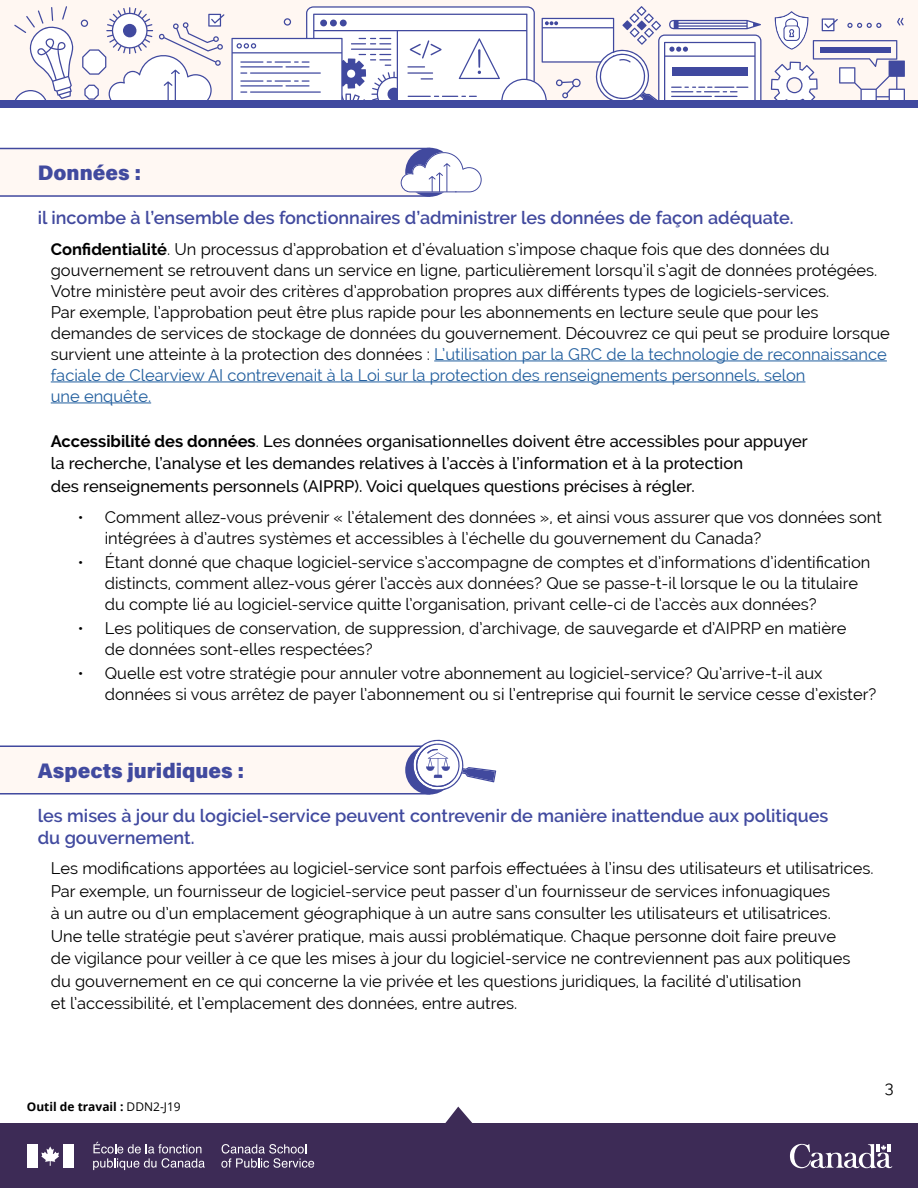
<style>
.page{position:relative;width:918px;height:1188px;background:#fff}
.page>*{position:absolute;margin:0;border:0;box-sizing:border-box;transform-origin:0 0}
.H3_-_Sub-Sub-Title{font:900 21px "Acumin Pro";color:#414a9f}
.H2_-_Sub-title{font:900 21px "Acumin Pro";color:#414a9f}
.Paragraph_Style_2__sub-title_to_H3{font:600 18px/22.5px "Raleway";color:#414a9f}
.Paragraph_Style_2__sub-title_to_H3-2{font:600 18px "Raleway";color:#41499e}
.t1{font:16.5px/21px "Raleway";color:#000}
.t2{font:500 16.5px/22.5px "Raleway";color:#000}
.t3{font:700 12px "Open Sans";color:#000}
.s1{font-weight:700}
.s2{color:#215e9e}
.s3{font-weight:400}
</style>
<div class="page">
<div style="left:0;top:1124px;width:918px;height:64px;background:#3d2b56"></div>
<svg style="left:790px;top:1144px;width:102px;height:24px"></svg>
<svg style="left:221px;top:1144px;width:93px;height:24px"></svg>
<div style="left:27px;top:1144px;width:11px;height:24px;background:#fff"></div>
<svg style="left:41px;top:1146px;width:18px;height:20px"></svg>
<div style="left:63px;top:1144px;width:11px;height:24px;background:#fff"></div>
<svg style="left:93px;top:1142px;width:112px;height:28px"></svg>
<svg style="left:445px;top:1107px;width:28px;height:17px"></svg>
<div style="left:0;top:0;width:918px;height:108px;background:#fff7f2"></div>
<svg style="left:771px;top:11px;width:134px;height:89px"></svg>
<div style="left:820px;top:47px;width:70px;height:6px;background:#40499f"></div>
<svg style="left:14px;top:6px;width:210px;height:94px"></svg>
<svg style="left:231px;top:6px;width:530px;height:94px"></svg>
<div style="left:0;top:100px;width:918px;height:8px;background:#40499f"></div>
<hr style="left:434px;top:361px;width:453px;height:1px;background:#215e9e">
<hr style="left:51px;top:382px;width:754px;height:1px;background:#215e9e">
<hr style="left:51px;top:403px;width:100px;height:1px;background:#215e9e">
<svg style="left:0;top:148px;width:482px;height:49px"></svg>
<svg style="left:0;top:739px;width:496px;height:56px"></svg>
<p class="H2_-_Sub-title" style="left:38px;top:158px;width:105px">Données :</p>
<p class="Paragraph_Style_2__sub-title_to_H3-2" style="left:38px;top:208px;width:757px">il incombe à l’ensemble des fonctionnaires d’administrer les données de façon adéquate.</p>
<p class="t1" style="left:51px;top:238px;width:841px"><span class="s1">Confidentialité</span>. Un processus d’approbation et d’évaluation s’impose chaque fois que des données du gouvernement se retrouvent dans un service en ligne, particulièrement lorsqu’il s’agit de données protégées.<br>Votre ministère peut avoir des critères d’approbation propres aux différents types de logiciels-services.<br>Par exemple, l’approbation peut être plus rapide pour les abonnements en lecture seule que pour les demandes de services de stockage de données du gouvernement. Découvrez ce qui peut se produire lorsque survient une atteinte à la protection des données : <span class="s2">L’utilisation par la GRC de la technologie de reconnaissance faciale de Clearview AI contrevenait à la Loi sur la protection des renseignements personnels, selon<br>une enquête.</span></p>
<p class="t2" style="left:51px;top:430px;width:759px"><span class="s1">Accessibilité des données</span><span class="s3">.</span> Les données organisationnelles doivent être accessibles pour appuyer la recherche, l’analyse et les demandes relatives à l’accès à l’information et à la protection<br>des renseignements personnels (AIPRP). Voici quelques questions précises à régler.</p>
<p class="t1" style="left:105px;top:507px;width:779px;text-indent:-27px">• Comment allez-vous prévenir « l’étalement des données », et ainsi vous assurer que vos données sont intégrées à d’autres systèmes et accessibles à l’échelle du gouvernement du Canada?</p>
<p class="t1" style="left:105px;top:552px;width:767px;text-indent:-27px">• Étant donné que chaque logiciel-service s’accompagne de comptes et d’informations d’identification distincts, comment allez-vous gérer l’accès aux données? Que se passe-t-il lorsque le ou la titulaire du compte lié au logiciel-service quitte l’organisation, privant celle-ci de l’accès aux données?</p>
<p class="t1" style="left:105px;top:618px;width:743px;text-indent:-27px">• Les politiques de conservation, de suppression, d’archivage, de sauvegarde et d’AIPRP en matière de données sont-elles respectées?</p>
<p class="t1" style="left:105px;top:663px;width:773px;text-indent:-27px">• Quelle est votre stratégie pour annuler votre abonnement au logiciel-service? Qu’arrive-t-il aux données si vous arrêtez de payer l’abonnement ou si l’entreprise qui fournit le service cesse d’exister?</p>
<p class="H3_-_Sub-Sub-Title" style="left:38px;top:756px;width:208px">Aspects juridiques :</p>
<p class="Paragraph_Style_2__sub-title_to_H3" style="left:38px;top:804px;width:792px">les mises à jour du logiciel-service peuvent contrevenir de manière inattendue aux politiques du gouvernement.</p>
<p class="t1" style="left:51px;top:857px;width:824px;line-height:22.5px">Les modifications apportées au logiciel-service sont parfois effectuées à l’insu des utilisateurs et utilisatrices.<br>Par exemple, un fournisseur de logiciel-service peut passer d’un fournisseur de services infonuagiques<br>à un autre ou d’un emplacement géographique à un autre sans consulter les utilisateurs et utilisatrices.<br>Une telle stratégie peut s’avérer pratique, mais aussi problématique. Chaque personne doit faire preuve<br>de vigilance pour veiller à ce que les mises à jour du logiciel-service ne contreviennent pas aux politiques du gouvernement en ce qui concerne la vie privée et les questions juridiques, la facilité d’utilisation<br>et l’accessibilité, et l’emplacement des données, entre autres.</p>
<p class="t3" style="left:27px;top:1098px;width:156px">Outil de travail : <span class="s3">DDN2-J19</span></p>
<p class="t1" style="left:885px;top:1077px;width:10px">3</p>
</div>
